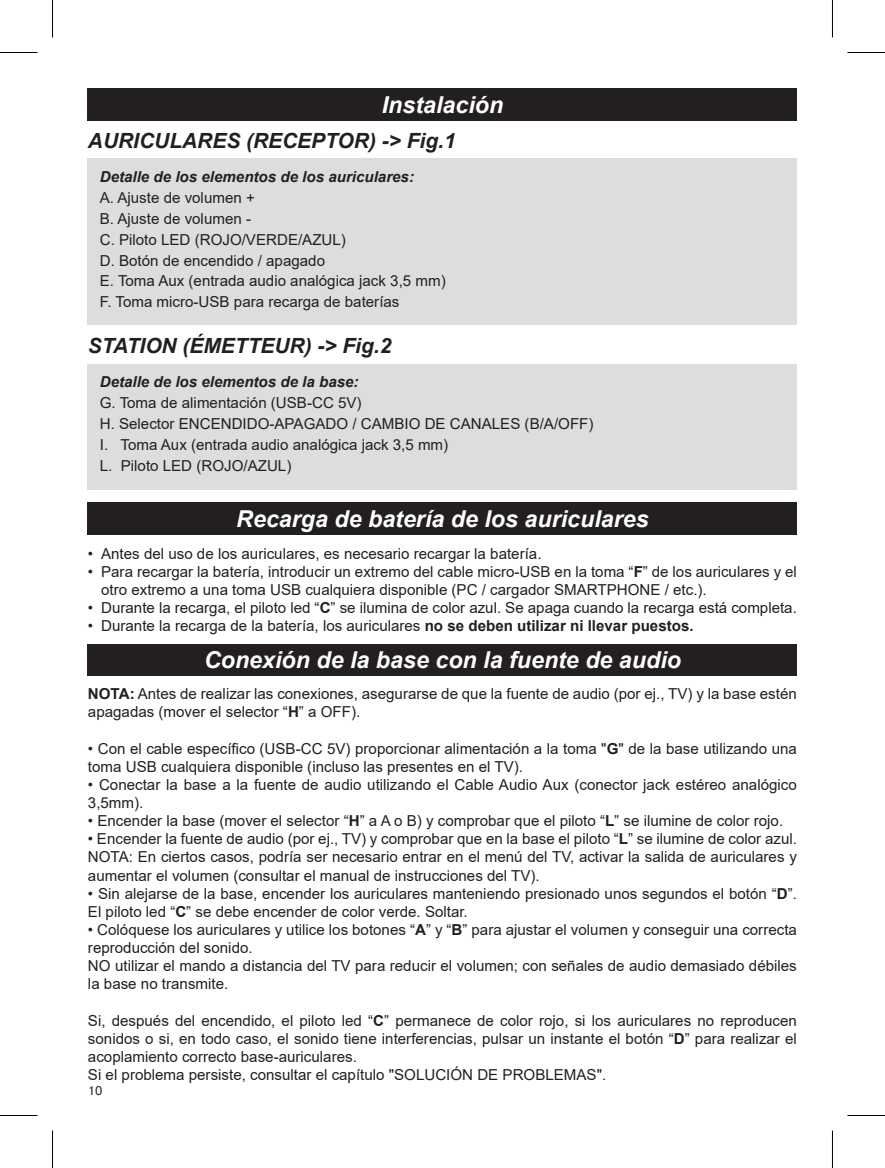
<style>
.page{position:relative;width:885px;height:1168px;background:#fff}
.page>*{position:absolute;margin:0;border:0;box-sizing:border-box;transform-origin:0 0}
.Testo_bold-italic_10{font:italic 700 23.25px "Arial";color:#fff}
.List_Paragraph{font:italic 700 21px "Arial";color:#231f20}
.Plain_Text{font:15px/18.2px "Arial";color:#231f20}
.List_Paragraph-2{font:15px "Arial";color:#231f20}
.List_Paragraph-3{font:italic 700 15px "Arial";color:#231f20}
.t1{font:12.5px "Pragmatica TT";color:#231f20}
.s1{font-weight:700}
</style>
<div class="page">
<div style="left:88px;top:88px;width:709px;height:32px;background:#231f20"></div>
<div style="left:88px;top:365px;width:709px;height:125px;background:#dcdddf"></div>
<div style="left:88px;top:159px;width:709px;height:166px;background:#dcdddf"></div>
<div style="left:88px;top:503px;width:709px;height:32px;background:#231f20"></div>
<div style="left:88px;top:644px;width:709px;height:32px;background:#231f20"></div>
<hr style="left:0;top:52px;width:38px;height:1px;background:#000">
<hr style="left:847px;top:52px;width:38px;height:1px;background:#000">
<hr style="left:0;top:1115px;width:38px;height:1px;background:#000">
<hr style="left:847px;top:1115px;width:38px;height:1px;background:#000">
<hr style="left:52px;top:0;width:1px;height:38px;background:#000">
<hr style="left:52px;top:1130px;width:1px;height:38px;background:#000">
<hr style="left:832px;top:0;width:1px;height:38px;background:#000">
<hr style="left:832px;top:1130px;width:1px;height:38px;background:#000">
<p class="Testo_bold-italic_10" style="left:382px;top:89px;width:123px">Instalación</p>
<p class="List_Paragraph" style="left:88px;top:127px;width:369px">AURICULARES (RECEPTOR) -&gt; Fig.1</p>
<p class="List_Paragraph-3" style="left:100px;top:167px;width:316px">Detalle de los elementos de los auriculares:</p>
<p class="List_Paragraph-2" style="left:100px;top:187px;width:156px">A. Ajuste de volumen +</p>
<p class="List_Paragraph-2" style="left:100px;top:208px;width:153px">B. Ajuste de volumen -</p>
<p class="List_Paragraph-2" style="left:100px;top:229px;width:248px">C. Piloto LED (ROJO/VERDE/AZUL)</p>
<p class="List_Paragraph-2" style="left:100px;top:250px;width:227px">D. Botón de encendido / apagado</p>
<p class="List_Paragraph-2" style="left:100px;top:271px;width:347px">E. Toma Aux (entrada audio analógica jack 3,5 mm)</p>
<p class="List_Paragraph-2" style="left:100px;top:292px;width:301px">F. Toma micro-USB para recarga de baterías</p>
<p class="List_Paragraph" style="left:88px;top:332px;width:305px">STATION (ÉMETTEUR) -&gt; Fig.2</p>
<p class="List_Paragraph-3" style="left:100px;top:372px;width:260px">Detalle de los elementos de la base:</p>
<p class="List_Paragraph-2" style="left:100px;top:393px;width:263px">G. Toma de alimentación (USB-CC 5V)</p>
<p class="List_Paragraph-2" style="left:100px;top:414px;width:495px">H. Selector ENCENDIDO-APAGADO / CAMBIO DE CANALES (B/A/OFF)</p>
<p class="List_Paragraph-2" style="left:100px;top:435px;width:350px">I. Toma Aux (entrada audio analógica jack 3,5 mm)</p>
<p class="List_Paragraph-2" style="left:100px;top:455px;width:193px">L. Piloto LED (ROJO/AZUL)</p>
<p class="Testo_bold-italic_10" style="left:236px;top:504px;width:414px">Recarga de batería de los auriculares</p>
<p class="Plain_Text" style="left:88px;top:544px;width:455px">• Antes del uso de los auriculares, es necesario recargar la batería.</p>
<p class="Plain_Text" style="left:101px;top:562px;width:697px;text-indent:-13px">• Para recargar la batería, introducir un extremo del cable micro-USB en la toma “<span class="s1">F</span>” de los auriculares y el otro extremo a una toma USB cualquiera disponible (PC / cargador SMARTPHONE / etc.).</p>
<p class="Plain_Text" style="left:88px;top:599px;width:710px">• Durante la recarga, el piloto led “<span class="s1">C</span>” se ilumina de color azul. Se apaga cuando la recarga está completa.</p>
<p class="Plain_Text" style="left:88px;top:617px;width:607px">• Durante la recarga de la batería, los auriculares <span class="s1">no se deben utilizar ni llevar puestos.</span></p>
<p class="Testo_bold-italic_10" style="left:204px;top:645px;width:478px">Conexión de la base con la fuente de audio</p>
<p class="Plain_Text" style="left:88px;top:685px;width:710px"><span class="s1">NOTA:</span> Antes de realizar las conexiones, asegurarse de que la fuente de audio (por ej., TV) y la base estén apagadas (mover el selector “<span class="s1">H</span>” a OFF).</p>
<p class="Plain_Text" style="left:88px;top:739px;width:710px">• Con el cable específico (USB-CC 5V) proporcionar alimentación a la toma "<span class="s1">G</span>" de la base utilizando una toma USB cualquiera disponible (incluso las presentes en el TV).</p>
<p class="Plain_Text" style="left:88px;top:775px;width:710px">• Conectar la base a la fuente de audio utilizando el Cable Audio Aux (conector jack estéreo analógico<br>3,5mm).</p>
<p class="Plain_Text" style="left:88px;top:812px;width:696px">• Encender la base (mover el selector “<span class="s1">H</span>” a A o B) y comprobar que el piloto “<span class="s1">L</span>” se ilumine de color rojo.</p>
<p class="Plain_Text" style="left:88px;top:830px;width:710px">• Encender la fuente de audio (por ej., TV) y comprobar que en la base el piloto “<span class="s1">L</span>” se ilumine de color azul.</p>
<p class="Plain_Text" style="left:88px;top:848px;width:710px">NOTA: En ciertos casos, podría ser necesario entrar en el menú del TV, activar la salida de auriculares y aumentar el volumen (consultar el manual de instrucciones del TV).</p>
<p class="Plain_Text" style="left:88px;top:884px;width:710px">• Sin alejarse de la base, encender los auriculares manteniendo presionado unos segundos el botón “<span class="s1">D</span>”.<br>El piloto led “<span class="s1">C</span>” se debe encender de color verde. Soltar.</p>
<p class="Plain_Text" style="left:88px;top:920px;width:710px">• Colóquese los auriculares y utilice los botones “<span class="s1">A</span>” y “<span class="s1">B</span>” para ajustar el volumen y conseguir una correcta reproducción del sonido.</p>
<p class="Plain_Text" style="left:88px;top:957px;width:710px">NO utilizar el mando a distancia del TV para reducir el volumen; con señales de audio demasiado débiles la base no transmite.</p>
<p class="Plain_Text" style="left:88px;top:1011px;width:710px;text-align:justify">Si, después del encendido, el piloto led “<span class="s1">C</span>” permanece de color rojo, si los auriculares no reproducen sonidos o si, en todo caso, el sonido tiene interferencias, pulsar un instante el botón “<span class="s1">D</span>” para realizar el acoplamiento correcto base-auriculares.</p>
<p class="Plain_Text" style="left:88px;top:1066px;width:520px">Si el problema persiste, consultar el capítulo "SOLUCIÓN DE PROBLEMAS".</p>
<p class="t1" style="left:88px;top:1083px;width:16px">10</p>
</div>
